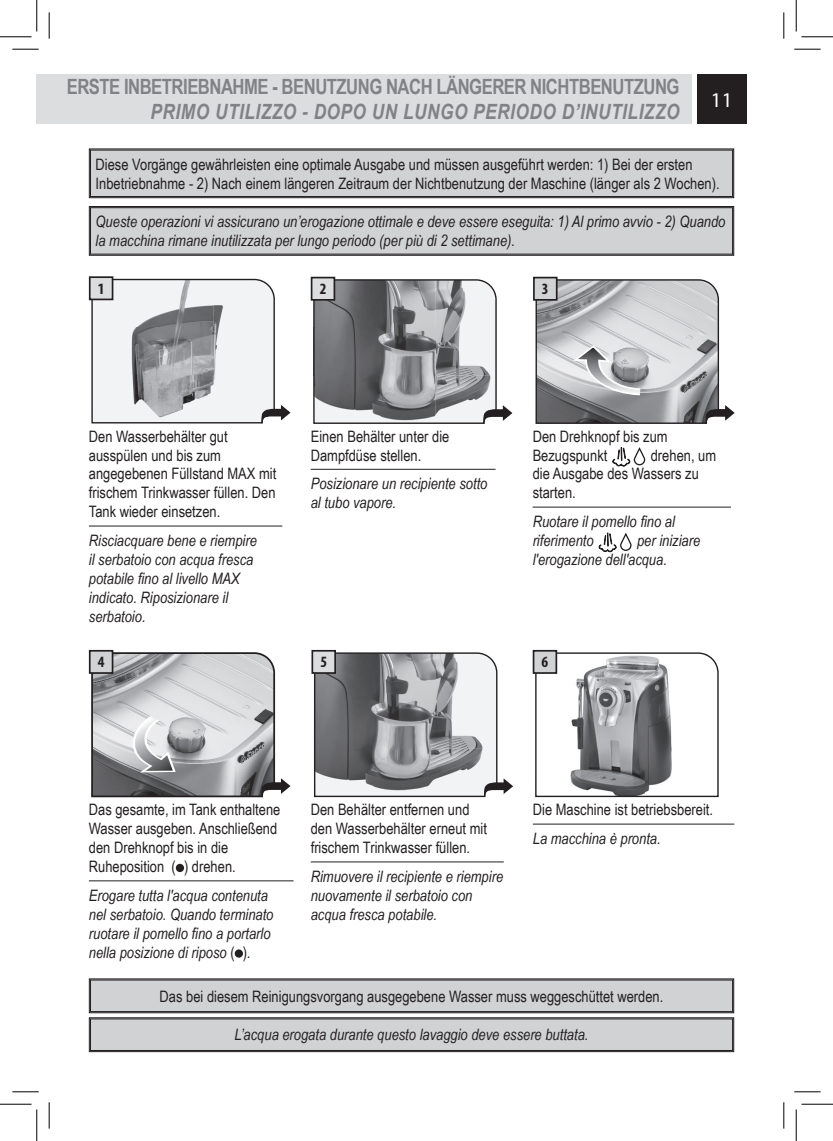
<style>
.page{position:relative;width:833px;height:1141px;background:#fff}
.page>*{position:absolute;margin:0;border:0;box-sizing:border-box;transform-origin:0 0}
.t1{font:700 21px "Arial Narrow";letter-spacing:-.025em;color:#808285}
.t2{font:italic 700 21px "Arial Narrow";letter-spacing:.025em;color:#808285}
.t3{font:21px "Myriad Pro";color:#fff}
.t4{font:15.75px/18.9px "Arial Narrow";color:#231f20}
.t5{font:italic 15.75px/18.9px "Arial Narrow";color:#231f20}
.t6{font:700 condensed 15.75px "Myriad Pro";color:#231f20}
.s1{font-style:normal}
</style>
<div class="page">
<div style="left:697px;top:74px;width:49px;height:50px;background:#231f20"></div>
<div style="left:37px;top:74px;width:655px;height:50px;background:#dcdddf"></div>
<div style="left:311px;top:277px;width:24px;height:23px;border:2px solid #231f20"></div>
<svg style="left:312px;top:278px;width:200px;height:146px"></svg>
<div style="left:533px;top:277px;width:24px;height:23px;border:2px solid #231f20"></div>
<svg style="left:534px;top:278px;width:200px;height:146px;background:#b5b6b8"></svg>
<svg style="left:534px;top:651px;width:185px;height:146px"></svg>
<div style="left:533px;top:650px;width:23px;height:22px;background:#d1d2d4"></div>
<div style="left:532px;top:649px;width:25px;height:24px;border:2px solid #231f20"></div>
<div style="left:89px;top:649px;width:24px;height:24px;border:2px solid #231f20"></div>
<svg style="left:90px;top:651px;width:200px;height:146px;background:#b5b5b7"></svg>
<div style="left:311px;top:649px;width:25px;height:24px;border:2px solid #231f20"></div>
<svg style="left:313px;top:651px;width:200px;height:146px"></svg>
<div style="left:89px;top:276px;width:24px;height:24px;border:2px solid #231f20"></div>
<svg style="left:91px;top:278px;width:199px;height:146px"></svg>
<hr style="left:311px;top:469px;width:184px;height:1px;background:#231f20">
<hr style="left:532px;top:506px;width:199px;height:1px;background:#231f20">
<svg style="left:612px;top:447px;width:34px;height:20px"></svg>
<svg style="left:598px;top:532px;width:34px;height:21px"></svg>
<hr style="left:533px;top:823px;width:201px;height:1px;background:#231f20">
<hr style="left:89px;top:880px;width:204px;height:1px;background:#231f20">
<div style="left:176px;top:863px;width:8px;height:8px;background:#231f20;border-radius:50%"></div>
<div style="left:235px;top:949px;width:8px;height:8px;background:#231f20;border-radius:50%"></div>
<svg style="left:88px;top:148px;width:646px;height:50px;background:#c9c9cb"></svg>
<div style="left:90px;top:150px;width:642px;height:47px;border:1px solid #231f20"></div>
<svg style="left:88px;top:206px;width:646px;height:50px;background:#c7c7c9"></svg>
<div style="left:90px;top:207px;width:642px;height:47px;border:1px solid #231f20"></div>
<svg style="left:88px;top:978px;width:646px;height:74px;background:#c1c1c3"></svg>
<hr style="left:311px;top:861px;width:192px;height:1px;background:#231f20">
<hr style="left:89px;top:525px;width:193px;height:1px;background:#231f20">
<svg style="left:12px;top:49px;width:27px;height:1px"></svg>
<svg style="left:794px;top:49px;width:26px;height:1px"></svg>
<svg style="left:12px;top:1091px;width:27px;height:1px"></svg>
<svg style="left:794px;top:1091px;width:26px;height:1px"></svg>
<svg style="left:49px;top:12px;width:1px;height:27px"></svg>
<svg style="left:49px;top:1102px;width:1px;height:26px"></svg>
<svg style="left:783px;top:12px;width:1px;height:27px"></svg>
<svg style="left:783px;top:1102px;width:1px;height:26px"></svg>
<hr style="left:0;top:36px;width:32px;height:1px;background:#000">
<hr style="left:801px;top:36px;width:31px;height:1px;background:#000">
<hr style="left:0;top:1103px;width:32px;height:1px;background:#000">
<hr style="left:801px;top:1103px;width:31px;height:1px;background:#000">
<hr style="left:36px;top:0;width:1px;height:32px;background:#000">
<hr style="left:36px;top:1109px;width:1px;height:31px;background:#000">
<hr style="left:795px;top:0;width:1px;height:32px;background:#000">
<hr style="left:795px;top:1109px;width:1px;height:31px;background:#000">
<h1 class="t1" style="left:67px;top:71px;width:614px">ERSTE INBETRIEBNAHME - BENUTZUNG NACH LÄNGERER NICHTBENUTZUNG</h1>
<h1 class="t2" style="left:151px;top:95px;width:530px">PRIMO UTILIZZO - DOPO UN LUNGO PERIODO D’INUTILIZZO</h1>
<h1 class="t3" style="left:711px;top:87px;width:23px">11</h1>
<p class="t4" style="left:96px;top:154px;width:625px">Diese Vorgänge gewährleisten eine optimale Ausgabe und müssen ausgeführt werden: 1) Bei der ersten<br>Inbetriebnahme - 2) Nach einem längeren Zeitraum der Nichtbenutzung der Maschine (länger als 2 Wochen).</p>
<p class="t5" style="left:96px;top:212px;width:631px">Queste operazioni vi assicurano un’erogazione ottimale e deve essere eseguita: 1) Al primo avvio - 2) Quando la macchina rimane inutilizzata per lungo periodo (per più di 2 settimane).</p>
<p class="t6" style="left:98px;top:278px;width:8px">1</p>
<p class="t6" style="left:320px;top:279px;width:8px">2</p>
<p class="t6" style="left:542px;top:279px;width:8px">3</p>
<p class="t4" style="left:89px;top:426px;width:189px">Den Wasserbehälter gut ausspülen und bis zum angegebenen Füllstand MAX mit frischem Trinkwasser füllen. Den<br>Tank wieder einsetzen.</p>
<p class="t5" style="left:89px;top:530px;width:169px">Risciacquare bene e riempire il serbatoio con acqua fresca potabile fino al livello MAX indicato. Riposizionare il serbatoio.</p>
<p class="t4" style="left:311px;top:426px;width:140px">Einen Behälter unter die<br>Dampfdüse stellen.</p>
<p class="t5" style="left:311px;top:474px;width:178px">Posizionare un recipiente sotto al tubo vapore.</p>
<p class="t4" style="left:532px;top:426px;width:136px">Den Drehknopf bis zum<br>Bezugspunkt</p>
<p class="t4" style="left:532px;top:445px;width:185px;text-indent:118px">drehen, um die Ausgabe des Wassers zu starten.</p>
<p class="t5" style="left:532px;top:511px;width:144px">Ruotare il pomello fino al riferimento</p>
<p class="t5" style="left:532px;top:530px;width:169px;text-indent:104px">per iniziare l'erogazione dell'acqua.</p>
<p class="t6" style="left:98px;top:652px;width:8px">4</p>
<p class="t6" style="left:320px;top:652px;width:8px">5</p>
<p class="t6" style="left:541px;top:652px;width:8px">6</p>
<p class="t4" style="left:89px;top:799px;width:193px">Das gesamte, im Tank enthaltene<br>Wasser ausgeben. Anschließend den Drehknopf bis in die<br>Ruheposition ( ) drehen.</p>
<p class="t5" style="left:89px;top:885px;width:186px">Erogare tutta l'acqua contenuta nel serbatoio. Quando terminato ruotare il pomello fino a portarlo nella posizione di riposo <span class="s1">( )</span>.</p>
<p class="t4" style="left:311px;top:799px;width:178px">Den Behälter entfernen und den Wasserbehälter erneut mit frischem Trinkwasser füllen.</p>
<p class="t5" style="left:311px;top:866px;width:194px">Rimuovere il recipiente e riempire nuovamente il serbatoio con acqua fresca potabile.</p>
<p class="t4" style="left:533px;top:799px;width:182px">Die Maschine ist betriebsbereit.</p>
<p class="t5" style="left:533px;top:828px;width:129px">La macchina è pronta.</p>
<p class="t4" style="left:160px;top:985px;width:505px">Das bei diesem Reinigungsvorgang ausgegebene Wasser muss weggeschüttet werden.</p>
<p class="t5" style="left:234px;top:1024px;width:355px">L’acqua erogata durante questo lavaggio deve essere buttata.</p>
</div>
